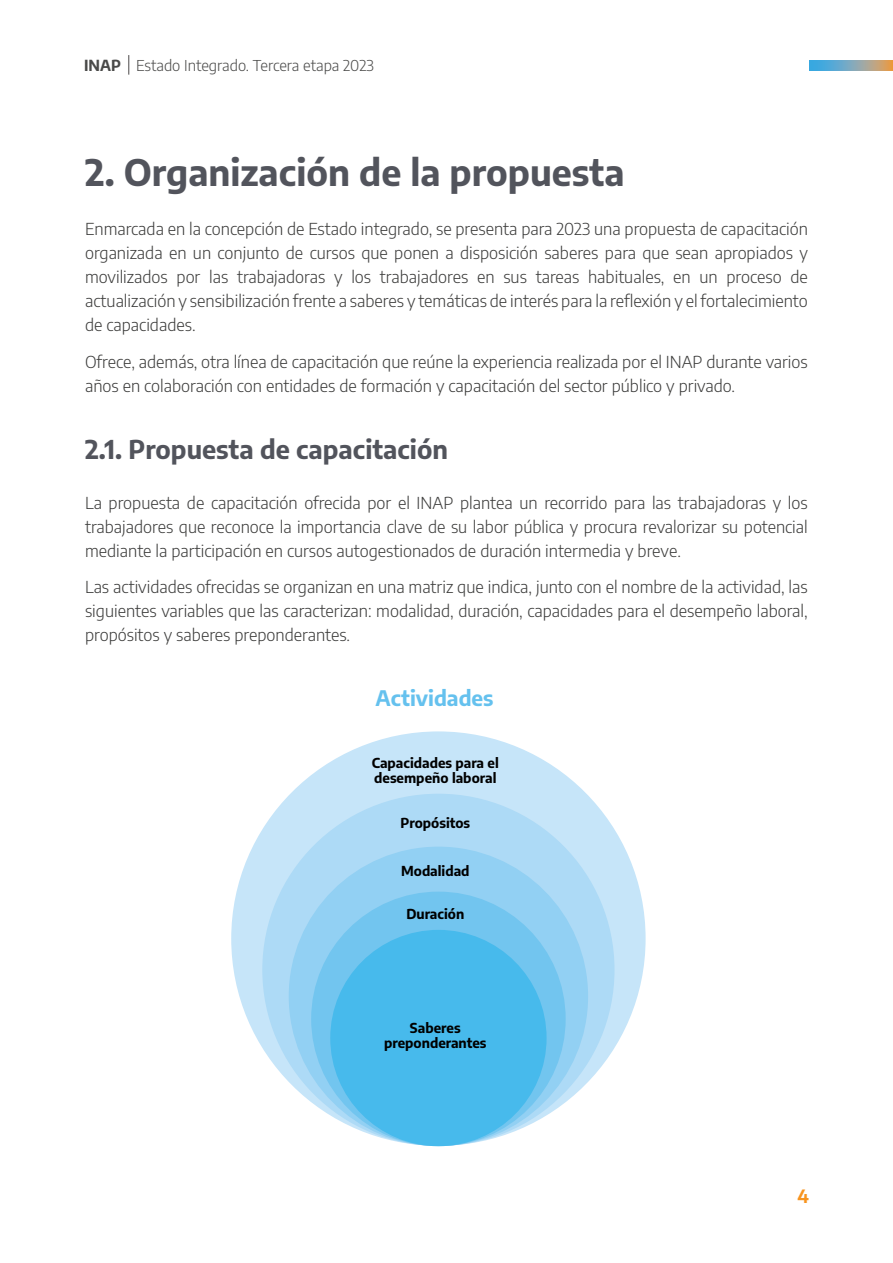
<style>
.page{position:relative;width:893px;height:1263px;background:#fff}
.page>*{position:absolute;margin:0;border:0;box-sizing:border-box;transform-origin:0 0}
.t1{font:700 36px "Encode Sans";color:#52545c}
.t2{font:700 25.5px "Encode Sans";color:#52545c}
.t3{font:700 21px "Encode Sans";color:#65c1ee}
.t4{font:700 18px "Encode Sans";color:#f7941f}
.t5{font:300 16.5px/24px "Encode Sans";color:#3c3c3b;text-align:justify}
.t6{font:300 15px "Encode Sans";color:#4a4a49}
.t7{font:700 13.5px/15px "Encode Sans";color:#000}
.s1{font-weight:700}
</style>
<div class="page">
<svg style="left:128px;top:55px;width:1px;height:20px"></svg>
<svg style="left:809px;top:60px;width:84px;height:11px"></svg>
<div style="left:231px;top:731px;width:415px;height:415px;background:#c6e5f9;border-radius:50%"></div>
<div style="left:262px;top:794px;width:352px;height:352px;background:#addaf6;border-radius:50%"></div>
<div style="left:289px;top:847px;width:299px;height:299px;background:#92d0f3;border-radius:50%"></div>
<div style="left:311px;top:892px;width:255px;height:254px;background:#72c5ef;border-radius:50%"></div>
<div style="left:330px;top:930px;width:217px;height:216px;background:#47baec;border-radius:50%"></div>
<p class="t6" style="left:84px;top:55px;width:291px"><span class="s1">INAP</span> Estado Integrado. Tercera etapa 2023</p>
<h1 class="t1" style="left:85px;top:146px;width:541px">2. Organización de la propuesta</h1>
<p class="t5" style="left:85px;top:217px;width:724px">Enmarcada en la concepción de Estado integrado, se presenta para 2023 una propuesta de capacitación organizada en un conjunto de cursos que ponen a disposición saberes para que sean apropiados y movilizados por las trabajadoras y los trabajadores en sus tareas habituales, en un proceso de actualización y sensibilización frente a saberes y temáticas de interés para la reflexión y el fortalecimiento de capacidades.</p>
<p class="t5" style="left:85px;top:349px;width:724px">Ofrece, además, otra línea de capacitación que reúne la experiencia realizada por el INAP durante varios años en colaboración con entidades de formación y capacitación del sector público y privado.</p>
<h2 class="t2" style="left:85px;top:430px;width:364px">2.1. Propuesta de capacitación</h2>
<p class="t5" style="left:85px;top:490px;width:724px">La propuesta de capacitación ofrecida por el INAP plantea un recorrido para las trabajadoras y los trabajadores que reconoce la importancia clave de su labor pública y procura revalorizar su potencial mediante la participación en cursos autogestionados de duración intermedia y breve.</p>
<p class="t5" style="left:85px;top:574px;width:724px">Las actividades ofrecidas se organizan en una matriz que indica, junto con el nombre de la actividad, las siguientes variables que las caracterizan: modalidad, duración, capacidades para el desempeño laboral, propósitos y saberes preponderantes.</p>
<p class="t3" style="left:376px;top:682px;width:119px">Actividades</p>
<p class="t7" style="left:372px;top:754px;width:129px">Capacidades para el desempeño laboral</p>
<p class="t7" style="left:400px;top:814px;width:71px">Propósitos</p>
<p class="t7" style="left:401px;top:863px;width:70px">Modalidad</p>
<p class="t7" style="left:406px;top:905px;width:59px">Duración</p>
<p class="t7" style="left:384px;top:1019px;width:104px;text-align:center">Saberes preponderantes</p>
<p class="t4" style="left:798px;top:1183px;width:13px">4</p>
</div>
